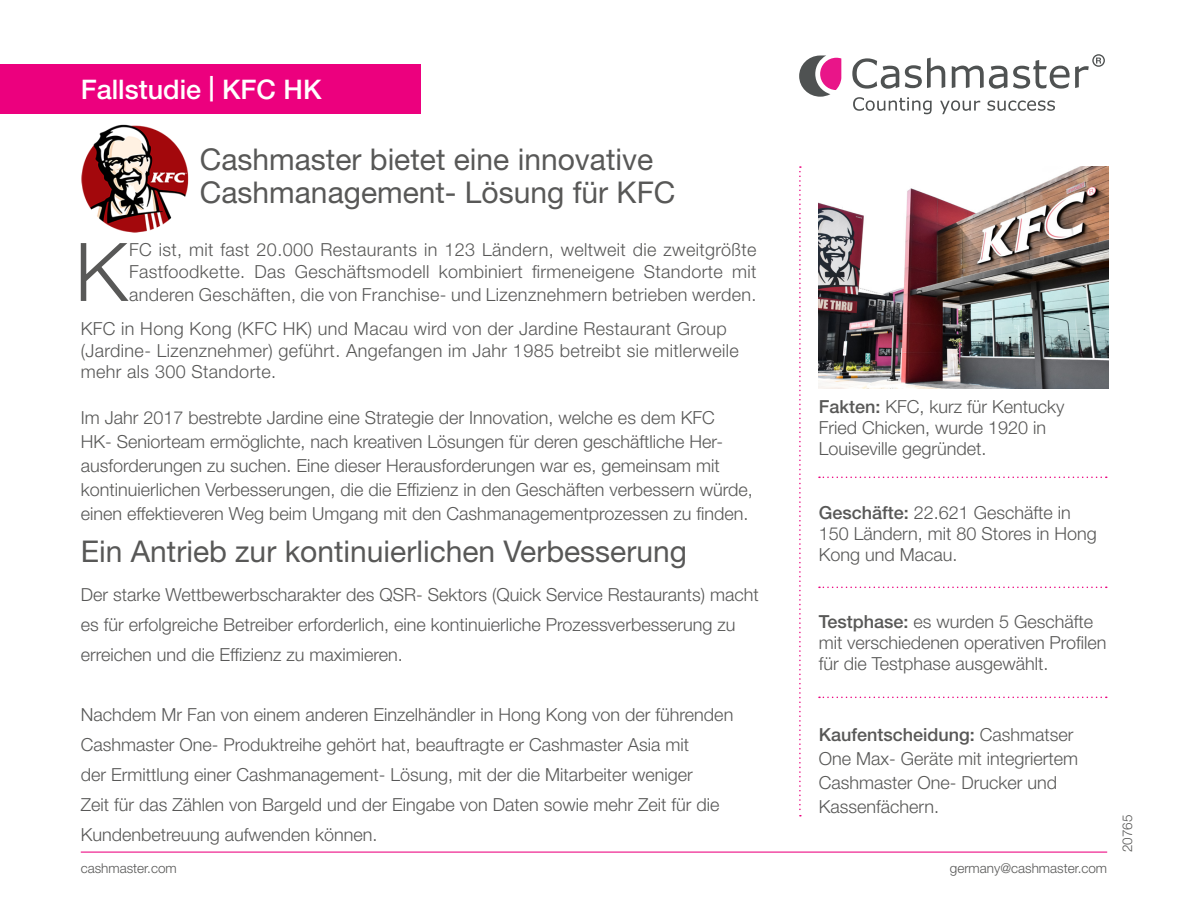
<style>
.page{position:relative;width:1188px;height:918px;background:#fff}
.page>*{position:absolute;margin:0;border:0;box-sizing:border-box;transform-origin:0 0}
.standfirst_drop_cap{font:300 81px "Helvetica Neue LT Pro";color:#585857}
.A_head{font:30px/33px "Helvetica Neue LT Pro";color:#585857}
.A_head-2{font:500 27px "Helvetica Neue LT Pro";color:#fff}
.pull_quote{font:300 18px/30px "Helvetica Neue LT Pro";color:#585857}
.body{font:300 18px/21px "Helvetica Neue LT Pro";color:#585857}
.standfirst_drop_cap-2{font:300 18px/22.5px "Helvetica Neue LT Pro";letter-spacing:.02em;color:#585857;text-align:justify}
.pull_quote-2{font:300 18px/21.6px "Helvetica Neue LT Pro";letter-spacing:.02em;color:#585857}
.A_head-3{font:300 18px/21px "Helvetica Neue LT Pro";color:#585857}
.t1{font:300 13.5px "Helvetica Neue LT Pro";color:#585857}
.s1{font-size:25.5px}
.s2{font-weight:500}
</style>
<div class="page">
<svg style="left:799px;top:55px;width:42px;height:42px"></svg>
<svg style="left:853px;top:97px;width:202px;height:17px"></svg>
<svg style="left:852px;top:54px;width:253px;height:35px"></svg>
<hr style="left:81px;top:852px;width:1026px;height:1px;background:#ec007e">
<svg style="left:799px;top:166px;width:2px;height:650px"></svg>
<div style="left:0;top:64px;width:421px;height:50px;background:#ec007e"></div>
<img style="left:81px;top:125px;width:108px;height:108px">
<svg style="left:819px;top:697px;width:288px;height:1px"></svg>
<img style="left:819px;top:166px;width:289px;height:222px">
<svg style="left:819px;top:587px;width:288px;height:1px"></svg>
<svg style="left:819px;top:477px;width:288px;height:1px"></svg>
<p class="A_head-2" style="left:81px;top:73px;width:242px">Fallstudie <span class="s1">|</span> KFC HK</p>
<p class="A_head" style="left:200px;top:142px;width:477px">Cashmaster bietet eine innovative<br>Cashmanagement- Lösung für KFC</p>
<p class="standfirst_drop_cap" style="left:75px;top:223px;width:54px">K</p>
<p class="standfirst_drop_cap-2" style="left:129px;top:238px;width:629px">FC ist, mit fast 20.000 Restaurants in 123 Ländern, weltweit die zweitgrößte Fastfoodkette. Das Geschäftsmodell kombiniert firmeneigene Standorte mit anderen Geschäften, die von Franchise- und Lizenznehmern betrieben werden.</p>
<p class="pull_quote-2" style="left:81px;top:318px;width:659px">KFC in Hong Kong (KFC HK) und Macau wird von der Jardine Restaurant Group (Jardine- Lizenznehmer) geführt. Angefangen im Jahr 1985 betreibt sie mitlerweile mehr als 300 Standorte.</p>
<p class="pull_quote" style="left:81px;top:405px;width:674px;line-height:24px">Im Jahr 2017 bestrebte Jardine eine Strategie der Innovation, welche es dem KFC<br>HK- Seniorteam ermöglichte, nach kreativen Lösungen für deren geschäftliche Her&shy;ausforderungen zu suchen. Eine dieser Herausforderungen war es, gemeinsam mit kontinuierlichen Verbesserungen, die die Effizienz in den Geschäften verbessern würde, einen effektieveren Weg beim Umgang mit den Cashmanagementprozessen zu finden.</p>
<p class="A_head" style="left:81px;top:534px;width:608px">Ein Antrieb zur kontinuierlichen Verbesserung</p>
<p class="pull_quote" style="left:81px;top:579px;width:680px">Der starke Wettbewerbscharakter des QSR- Sektors (Quick Service Restaurants) macht es für erfolgreiche Betreiber erforderlich, eine kontinuierliche Prozessverbesserung zu erreichen und die Effizienz zu maximieren.</p>
<p class="pull_quote" style="left:81px;top:699px;width:654px">Nachdem Mr Fan von einem anderen Einzelhändler in Hong Kong von der führenden Cashmaster One- Produktreihe gehört hat, beauftragte er Cashmaster Asia mit<br>der Ermittlung einer Cashmanagement- Lösung, mit der die Mitarbeiter weniger<br>Zeit für das Zählen von Bargeld und der Eingabe von Daten sowie mehr Zeit für die Kundenbetreuung aufwenden können.</p>
<p class="A_head-3" style="left:819px;top:396px;width:247px"><span class="s2">Fakten:</span> KFC, kurz für Kentucky<br>Fried Chicken, wurde 1920 in<br>Louiseville gegründet.</p>
<p class="body" style="left:819px;top:501px;width:280px"><span class="s2">Geschäfte:</span> 22.621 Geschäfte in<br>150 Ländern, mit 80 Stores in Hong<br>Kong und Macau.</p>
<p class="body" style="left:819px;top:611px;width:289px"><span class="s2">Testphase:</span> es wurden 5 Geschäfte mit verschiedenen operativen Profilen für die Testphase ausgewählt.</p>
<p class="body" style="left:819px;top:722px;width:261px;line-height:24px"><span class="s2">Kaufentscheidung:</span> Cashmatser<br>One Max- Geräte mit integriertem<br>Cashmaster One- Drucker und<br>Kassenfächern.</p>
<p class="t1" style="left:81px;top:860px;width:98px">cashmaster.com</p>
<p class="t1" style="left:950px;top:860px;width:159px">germany@cashmaster.com</p>
<p class="t1" style="left:1119px;top:852px;width:39px;rotate:-90deg">20765</p>
</div>
